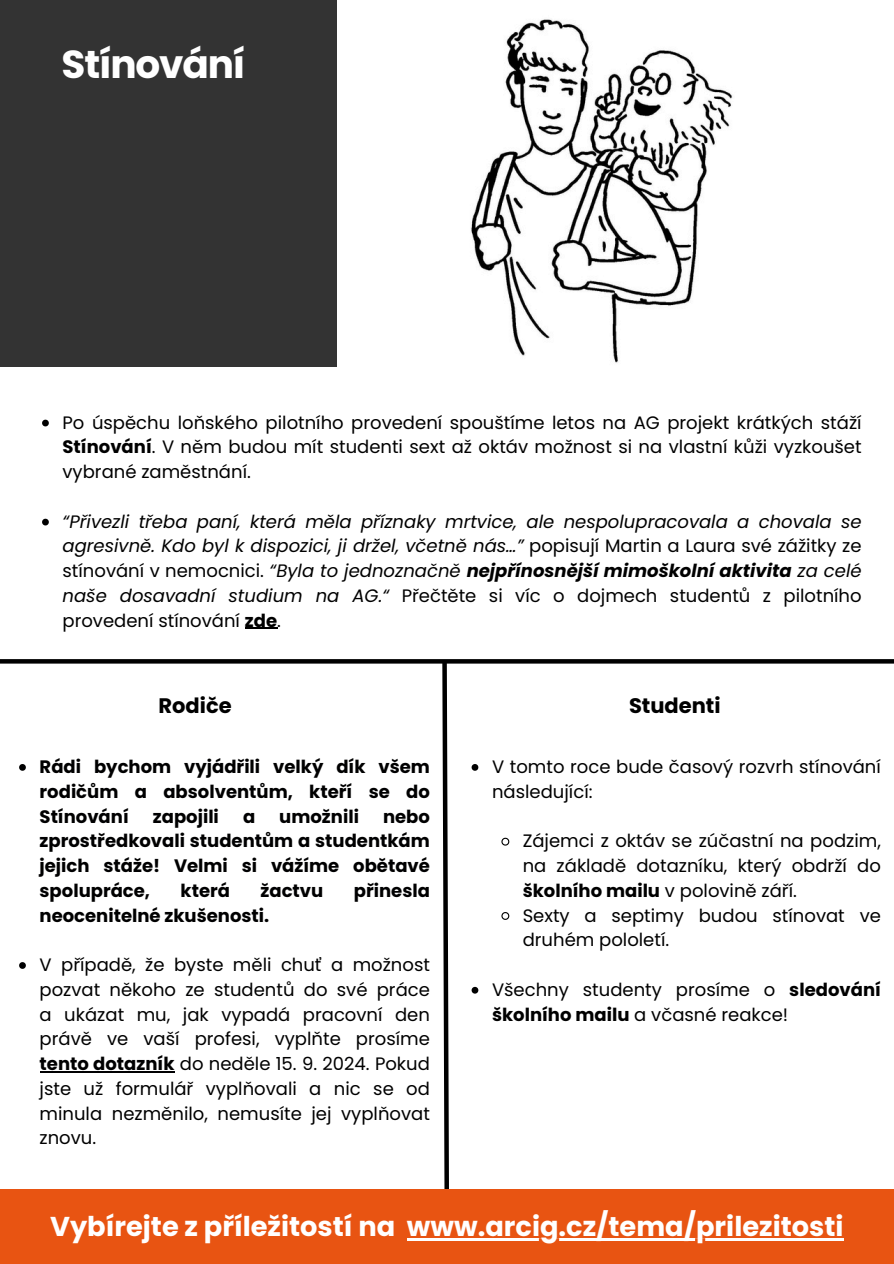
<style>
.page{position:relative;width:894px;height:1264px;background:#fff}
.page>*{position:absolute;margin:0;border:0;box-sizing:border-box;transform-origin:0 0}
.t1{font:700 39px "Poppins";letter-spacing:-.03em;color:#fff}
.t2{font:700 27.3px "Poppins";color:#fff}
.t3{font:700 21px "Poppins";color:#000}
.t4{font:18px/24.8px "Poppins";color:#000}
.t5{font:italic 18px/24.8px "Poppins";color:#000;text-align:justify}
.t6{font:18px/24.8px "Poppins";color:#000001;text-align:justify}
.t7{font:700 18px/24.8px "Poppins";color:#000001;text-align:justify}
.s1{font-weight:700}
.s2{font-style:normal}
.s3{font-weight:700;font-style:normal}
</style>
<div class="page">
<div style="left:0;top:0;width:337px;height:366px;background:#333"></div>
<svg style="left:440px;top:663px;width:11px;height:525px"></svg>
<div style="left:0;top:1188px;width:893px;height:75px;background:#e85412"></div>
<svg style="left:42px;top:419px;width:7px;height:7px"></svg>
<svg style="left:42px;top:518px;width:7px;height:7px"></svg>
<hr style="left:245px;top:628px;width:32px;height:1px;background:#000">
<img style="left:471px;top:19px;width:262px;height:344px">
<hr style="left:407px;top:1238px;width:189px;height:2px;background:#fff">
<hr style="left:596px;top:1238px;width:247px;height:2px;background:#fff">
<svg style="left:19px;top:764px;width:7px;height:6px"></svg>
<svg style="left:19px;top:962px;width:7px;height:6px"></svg>
<hr style="left:40px;top:1071px;width:134px;height:1px;background:#000001">
<svg style="left:471px;top:764px;width:7px;height:6px"></svg>
<svg style="left:501px;top:837px;width:9px;height:9px"></svg>
<svg style="left:501px;top:912px;width:9px;height:8px"></svg>
<svg style="left:471px;top:986px;width:7px;height:7px"></svg>
<svg style="left:0;top:659px;width:893px;height:4px;background:#060606"></svg>
<p class="t1" style="left:61px;top:37px;width:185px">Stínování</p>
<h1 class="t4" style="left:63px;top:410px;width:800px;text-align:justify">Po úspěchu loňského pilotního provedení spouštíme letos na AG projekt krátkých stáží <span class="s1">Stínování</span>. V něm budou mít studenti sext až oktáv možnost si na vlastní kůži vyzkoušet vybrané zaměstnání.</h1>
<p class="t5" style="left:63px;top:509px;width:800px">“Přivezli třeba paní, která měla příznaky mrtvice, ale nespolupracovala a chovala se agresivně. Kdo byl k dispozici, ji držel, včetně nás…” <span class="s2">popisují Martin a Laura své zážitky ze stínování v nemocnici.</span> “Byla to jednoznačně <span class="s1">nejpřínosnější mimoškolní aktivita</span> za celé naše dosavadní studium na AG.“ <span class="s2">Přečtěte si víc o dojmech studentů z pilotního provedení stínování</span> <span class="s3">zde</span><span class="s2">.</span></p>
<p class="t3" style="left:158px;top:690px;width:75px">Rodiče</p>
<p class="t3" style="left:628px;top:690px;width:93px">Studenti</p>
<p class="t7" style="left:40px;top:754px;width:392px">Rádi bychom vyjádřili velký dík všem rodičům a absolventům, kteří se do Stínování</p>
<p class="t7" style="left:153px;top:803px;width:68px">zapojili</p>
<p class="t7" style="left:243px;top:803px;width:14px">a</p>
<p class="t7" style="left:279px;top:803px;width:81px">umožnili</p>
<p class="t7" style="left:40px;top:803px;width:392px;text-indent:343px">nebo zprostředkovali studentům a studentkám jejich stáže! Velmi si vážíme obětavé spolupráce,</p>
<p class="t7" style="left:180px;top:878px;width:51px">která</p>
<p class="t7" style="left:260px;top:878px;width:64px">žactvu</p>
<p class="t7" style="left:354px;top:878px;width:78px">přinesla</p>
<p class="t7" style="left:40px;top:902px;width:231px">neocenitelné zkušenosti.</p>
<p class="t6" style="left:40px;top:952px;width:392px">V případě, že byste měli chuť a možnost pozvat někoho ze studentů do své práce a ukázat mu, jak vypadá pracovní den právě ve vaší profesi, vyplňte prosíme <span class="s1">tento dotazník</span> do neděle 15. 9. 2024. Pokud jste už formulář vyplňovali a nic se od minula nezměnilo, nemusíte jej vyplňovat znovu.</p>
<p class="t4" style="left:492px;top:754px;width:390px">V tomto roce bude časový rozvrh stínování následující:</p>
<p class="t4" style="left:522px;top:828px;width:359px;text-align:justify">Zájemci z oktáv se zúčastní na podzim, na základě dotazníku, který obdrží do <span class="s1">školního mailu</span> v polovině září.</p>
<p class="t4" style="left:522px;top:902px;width:359px">Sexty a septimy budou stínovat ve druhém pololetí.</p>
<h2 class="t4" style="left:492px;top:977px;width:390px">Všechny studenty prosíme o <span class="s1">sledování školního mailu</span> a včasné reakce!</h2>
<h3 class="t2" style="left:50px;top:1207px;width:794px">Vybírejte z příležitostí na www.arcig.cz/tema/prilezitosti</h3>
</div>
